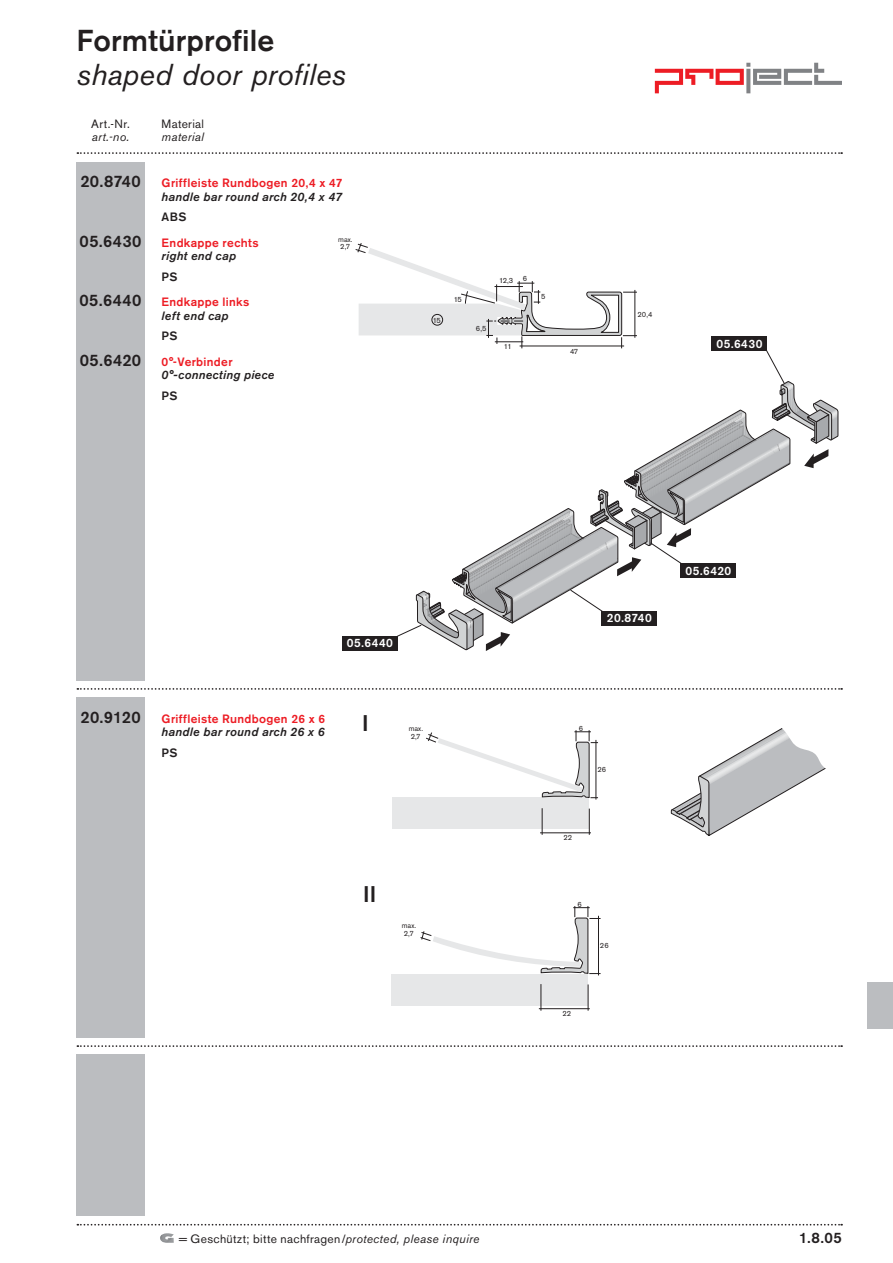
<style>
.page{position:relative;width:893px;height:1263px;background:#fff}
.page>*{position:absolute;margin:0;border:0;box-sizing:border-box;transform-origin:0 0}
.t1{font:italic 30px "Akzidenz Grotesk BQ";letter-spacing:.005em;color:#231f20}
.t2{font:500 30px "Akzidenz Grotesk BQ";letter-spacing:.01em;color:#231f20}
.t3{font:500 22.5px "Akzidenz Grotesk BQ";color:#231f20}
.t4{font:500 16.5px "Akzidenz Grotesk BQ";letter-spacing:.02em;color:#231f20}
.t5{font:500 15px "Akzidenz Grotesk BQ";color:#231f20}
.t6{font:500 12px "Akzidenz Grotesk BQ";letter-spacing:.025em;color:#ed1c24}
.t7{font:italic 500 12px "Akzidenz Grotesk BQ";letter-spacing:.025em;color:#231f20}
.t8{font:12px "Akzidenz Grotesk BQ";letter-spacing:.03em;color:#231f20}
.t9{font:500 12px "Akzidenz Grotesk BQ";letter-spacing:.035em;color:#fff}
.t10{font:italic 12px "Akzidenz Grotesk BQ";letter-spacing:.025em;color:#231f20}
.t11{font:500 12px "Akzidenz Grotesk BQ";letter-spacing:.035em;color:#231f20}
.t12{font:7.5px/7.5px "Akzidenz Grotesk BQ";color:#231f20}
.s1{font-style:italic}
</style>
<div class="page">
<svg style="left:671px;top:728px;width:155px;height:108px"></svg>
<div style="left:392px;top:797px;width:197px;height:32px;background:#e6e7e8"></div>
<svg style="left:589px;top:809px;width:1px;height:26px"></svg>
<svg style="left:542px;top:808px;width:1px;height:27px"></svg>
<hr style="left:540px;top:832px;width:51px;height:1px;background:#231f20">
<hr style="left:596px;top:740px;width:1px;height:59px;background:#231f20">
<svg style="left:426px;top:730px;width:172px;height:68px"></svg>
<div style="left:391px;top:974px;width:197px;height:32px;background:#e6e7e8"></div>
<svg style="left:588px;top:984px;width:1px;height:27px"></svg>
<svg style="left:541px;top:984px;width:1px;height:27px"></svg>
<hr style="left:539px;top:1008px;width:51px;height:1px;background:#231f20">
<hr style="left:598px;top:916px;width:1px;height:59px;background:#231f20">
<svg style="left:420px;top:906px;width:181px;height:68px"></svg>
<svg style="left:355px;top:243px;width:483px;height:408px"></svg>
<svg style="left:655px;top:63px;width:187px;height:30px"></svg>
<div style="left:867px;top:982px;width:26px;height:47px;background:#bbbdc0"></div>
<svg style="left:77px;top:1224px;width:765px;height:1px"></svg>
<svg style="left:77px;top:152px;width:765px;height:2px"></svg>
<div style="left:77px;top:162px;width:68px;height:518px;background:#bbbdc0"></div>
<svg style="left:77px;top:688px;width:765px;height:2px"></svg>
<div style="left:77px;top:697px;width:68px;height:340px;background:#bbbdc0"></div>
<svg style="left:77px;top:1045px;width:765px;height:2px"></svg>
<div style="left:77px;top:1054px;width:68px;height:162px;background:#bbbdc0"></div>
<img style="left:160px;top:1233px;width:14px;height:10px">
<div style="left:602px;top:611px;width:55px;height:14px;background:#231f20"></div>
<div style="left:681px;top:563px;width:55px;height:15px;background:#231f20"></div>
<div style="left:712px;top:336px;width:55px;height:15px;background:#231f20"></div>
<div style="left:342px;top:636px;width:56px;height:15px;background:#231f20"></div>
<h1 class="t2" style="left:77px;top:31px;width:199px">Formtürprofile</h1>
<h1 class="t1" style="left:77px;top:65px;width:271px">shaped door profiles</h1>
<p class="t8" style="left:91px;top:119px;width:40px">Art.-Nr.</p>
<p class="t10" style="left:92px;top:133px;width:39px">art.-no.</p>
<p class="t8" style="left:162px;top:119px;width:44px">Material</p>
<p class="t10" style="left:162px;top:133px;width:44px">material</p>
<p class="t6" style="left:162px;top:179px;width:182px">Griffleiste Rundbogen 20,4 x 47</p>
<p class="t7" style="left:162px;top:192px;width:182px">handle bar round arch 20,4 x 47</p>
<p class="t11" style="left:162px;top:213px;width:26px">ABS</p>
<p class="t6" style="left:162px;top:238px;width:98px">Endkappe rechts</p>
<p class="t7" style="left:162px;top:252px;width:76px">right end cap</p>
<p class="t11" style="left:162px;top:272px;width:17px">PS</p>
<p class="t6" style="left:162px;top:298px;width:89px">Endkappe links</p>
<p class="t7" style="left:162px;top:311px;width:68px">left end cap</p>
<p class="t11" style="left:162px;top:332px;width:17px">PS</p>
<p class="t6" style="left:162px;top:357px;width:73px">0°-Verbinder</p>
<p class="t7" style="left:162px;top:371px;width:114px">0°-connecting piece</p>
<p class="t11" style="left:162px;top:391px;width:17px">PS</p>
<h3 class="t4" style="left:80px;top:176px;width:62px">20.8740</h3>
<h3 class="t4" style="left:80px;top:235px;width:63px">05.6430</h3>
<p class="t12" style="left:338px;top:236px;width:16px">max.<br>2,7</p>
<h3 class="t4" style="left:80px;top:295px;width:64px">05.6440</h3>
<h3 class="t4" style="left:80px;top:354px;width:63px">05.6420</h3>
<p class="t12" style="left:433px;top:317px;width:10px">15</p>
<p class="t12" style="left:454px;top:296px;width:10px">15</p>
<p class="t12" style="left:499px;top:278px;width:16px">12,3</p>
<p class="t12" style="left:523px;top:275px;width:6px">6</p>
<p class="t12" style="left:476px;top:325px;width:12px">6,5</p>
<p class="t12" style="left:504px;top:343px;width:10px">11</p>
<p class="t12" style="left:541px;top:294px;width:6px">5</p>
<p class="t12" style="left:570px;top:348px;width:10px">47</p>
<p class="t12" style="left:638px;top:312px;width:16px">20,4</p>
<p class="t9" style="left:716px;top:340px;width:47px">05.6430</p>
<p class="t9" style="left:347px;top:639px;width:48px">05.6440</p>
<h3 class="t4" style="left:80px;top:712px;width:62px">20.9120</h3>
<p class="t6" style="left:162px;top:715px;width:165px">Griffleiste Rundbogen 26 x 6</p>
<p class="t7" style="left:162px;top:728px;width:164px">handle bar round arch 26 x 6</p>
<p class="t11" style="left:162px;top:749px;width:17px">PS</p>
<h2 class="t3" style="left:362px;top:716px;width:8px">I</h2>
<p class="t12" style="left:409px;top:726px;width:16px">max.<br>2,7</p>
<h2 class="t3" style="left:363px;top:886px;width:15px">II</h2>
<p class="t12" style="left:402px;top:923px;width:16px">max.<br>2,7</p>
<p class="t9" style="left:607px;top:614px;width:46px">20.8740</p>
<p class="t9" style="left:686px;top:566px;width:47px">05.6420</p>
<p class="t12" style="left:579px;top:725px;width:6px">6</p>
<p class="t12" style="left:597px;top:766px;width:10px">26</p>
<p class="t12" style="left:564px;top:835px;width:10px">22</p>
<p class="t12" style="left:578px;top:901px;width:6px">6</p>
<p class="t12" style="left:600px;top:942px;width:10px">26</p>
<p class="t12" style="left:562px;top:1011px;width:10px">22</p>
<p class="t8" style="left:179px;top:1234px;width:302px"><span class="s1">=</span> Geschützt; bitte nachfragen/<span class="s1">protected, please inquire</span></p>
<p class="t5" style="left:799px;top:1232px;width:44px">1.8.05</p>
</div>
